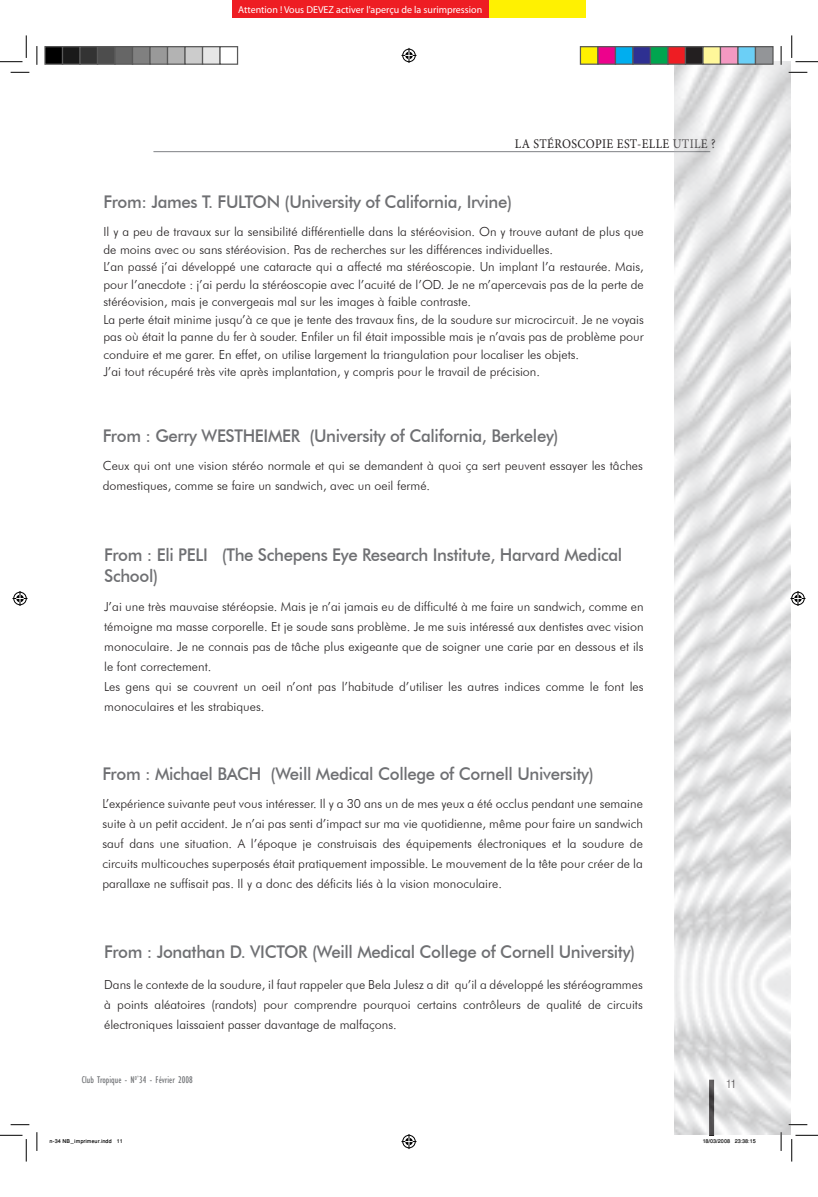
<style>
.page{position:relative;width:818px;height:1197px;background:#fff}
.page>*{position:absolute;margin:0;border:0;box-sizing:border-box;transform-origin:0 0}
.t1{font:500 17.5px/21px "Futura BT";letter-spacing:-.02em;color:#6f7073;scale:.96 1}
.t2{font:13.25px "Minion Pro";letter-spacing:.03em;color:#231f20;scale:.91 1}
.t3{font:300 12.5px/20px "Futura BT";color:#231f20}
.t4{font:12.5px "Helvetica Condensed Light Li";color:#231f20}
.t5{font:10px "Myriad";color:#fff}
.t6{font:condensed 10px "Gill Sans";color:#727477}
.t7{font:500 7.5px "Win Soft Pro";color:#000}
</style>
<div class="page">
<div style="left:154px;top:151px;width:556px;height:1px;border:1px solid #939598"></div>
<svg style="left:11px;top:72px;width:18px;height:1px"></svg>
<svg style="left:788px;top:72px;width:19px;height:1px"></svg>
<svg style="left:11px;top:1124px;width:18px;height:1px"></svg>
<svg style="left:788px;top:1124px;width:19px;height:1px"></svg>
<svg style="left:36px;top:46px;width:2px;height:19px"></svg>
<svg style="left:36px;top:1132px;width:2px;height:19px"></svg>
<svg style="left:780px;top:46px;width:2px;height:19px"></svg>
<svg style="left:780px;top:1132px;width:2px;height:19px"></svg>
<svg style="left:0;top:35px;width:27px;height:27px"></svg>
<svg style="left:0;top:1135px;width:27px;height:27px"></svg>
<svg style="left:791px;top:35px;width:27px;height:27px"></svg>
<svg style="left:791px;top:1135px;width:27px;height:27px"></svg>
<svg style="left:401px;top:48px;width:15px;height:15px"></svg>
<svg style="left:401px;top:1134px;width:15px;height:15px"></svg>
<svg style="left:13px;top:591px;width:15px;height:15px"></svg>
<svg style="left:790px;top:591px;width:15px;height:15px"></svg>
<div style="left:45px;top:47px;width:18px;height:17px;background:#000"></div>
<div style="left:44px;top:46px;width:19px;height:19px;border:1px solid #595959"></div>
<div style="left:63px;top:47px;width:17px;height:17px;background:#1a1a1a"></div>
<div style="left:62px;top:46px;width:19px;height:19px;border:1px solid #595959"></div>
<div style="left:80px;top:47px;width:18px;height:17px;background:#333"></div>
<div style="left:79px;top:46px;width:19px;height:19px;border:1px solid #595959"></div>
<div style="left:98px;top:47px;width:17px;height:17px;background:#4d4d4d"></div>
<div style="left:97px;top:46px;width:19px;height:19px;border:1px solid #595959"></div>
<div style="left:115px;top:47px;width:18px;height:17px;background:#666"></div>
<div style="left:114px;top:46px;width:19px;height:19px;border:1px solid #595959"></div>
<div style="left:133px;top:47px;width:17px;height:17px;background:#808080"></div>
<div style="left:132px;top:46px;width:19px;height:19px;border:1px solid #595959"></div>
<div style="left:150px;top:47px;width:18px;height:17px;background:#999"></div>
<div style="left:149px;top:46px;width:19px;height:19px;border:1px solid #595959"></div>
<div style="left:168px;top:47px;width:17px;height:17px;background:#b3b3b3"></div>
<div style="left:167px;top:46px;width:19px;height:19px;border:1px solid #595959"></div>
<div style="left:185px;top:47px;width:18px;height:17px;background:#ccc"></div>
<div style="left:184px;top:46px;width:19px;height:19px;border:1px solid #595959"></div>
<div style="left:203px;top:47px;width:17px;height:17px;background:#e6e6e6"></div>
<div style="left:202px;top:46px;width:19px;height:19px;border:1px solid #595959"></div>
<div style="left:219px;top:46px;width:19px;height:19px;border:1px solid #595959"></div>
<div style="left:580px;top:47px;width:18px;height:17px;background:#fff101"></div>
<div style="left:580px;top:46px;width:18px;height:19px;border:1px solid #595959"></div>
<div style="left:598px;top:47px;width:17px;height:17px;background:#ed028c"></div>
<div style="left:597px;top:46px;width:19px;height:19px;border:1px solid #595959"></div>
<div style="left:615px;top:47px;width:18px;height:17px;background:#00aeef"></div>
<div style="left:615px;top:46px;width:18px;height:19px;border:1px solid #595959"></div>
<div style="left:633px;top:47px;width:17px;height:17px;background:#2e3092"></div>
<div style="left:632px;top:46px;width:19px;height:19px;border:1px solid #595959"></div>
<div style="left:650px;top:47px;width:18px;height:17px;background:#00a54f"></div>
<div style="left:650px;top:46px;width:18px;height:19px;border:1px solid #595959"></div>
<div style="left:668px;top:47px;width:17px;height:17px;background:#ee1d23"></div>
<div style="left:667px;top:46px;width:19px;height:19px;border:1px solid #595959"></div>
<div style="left:685px;top:47px;width:18px;height:17px;background:#231f20"></div>
<div style="left:685px;top:46px;width:18px;height:19px;border:1px solid #595959"></div>
<div style="left:703px;top:47px;width:17px;height:17px;background:#fff79a"></div>
<div style="left:702px;top:46px;width:19px;height:19px;border:1px solid #595959"></div>
<div style="left:720px;top:47px;width:18px;height:17px;background:#f499c2"></div>
<div style="left:720px;top:46px;width:18px;height:19px;border:1px solid #595959"></div>
<div style="left:738px;top:47px;width:17px;height:17px;background:#6bcff6"></div>
<div style="left:737px;top:46px;width:19px;height:19px;border:1px solid #595959"></div>
<div style="left:755px;top:47px;width:18px;height:17px;background:#939598"></div>
<div style="left:755px;top:46px;width:18px;height:19px;border:1px solid #595959"></div>
<svg style="left:703px;top:1080px;width:53px;height:56px"></svg>
<div style="left:232px;top:0;width:258px;height:18px;background:#ee1d23"></div>
<div style="left:490px;top:0;width:96px;height:18px;background:#fff101"></div>
<p class="t5" style="left:238px;top:5px;width:246px">Attention ! Vous DEVEZ activer l'aperçu de la surimpression</p>
<p class="t2" style="left:515px;top:135px;width:222px">LA STéROSCOPIE EST-ELLE UTILE ?</p>
<h1 class="t1" style="left:103px;top:191px;width:160px">From: James T. FU LTON</h1>
<h1 class="t1" style="left:285px;top:191px;width:239px">(U niversity of California, I rvine)</h1>
<p class="t3" style="left:103px;top:223px;width:542px;line-height:17.5px">Il y a peu de travaux sur la sensibilité différentielle dans la stéréovision. On y trouve autant de plus que de moins avec ou sans stéréovision. Pas de recherches sur les différences individuelles.<br>L’an passé j’ai développé une cataracte qui a affecté ma stéréoscopie. Un implant l’a restaurée. Mais, pour l’anecdote : j’ai perdu la stéréoscopie avec l’acuité de l’OD. Je ne m’apercevais pas de la perte de stéréovision, mais je convergeais mal sur les images à faible contraste.<br>La perte était minime jusqu’à ce que je tente des travaux fins, de la soudure sur microcircuit. Je ne voyais pas où était la panne du fer à souder. Enfiler un fil était impossible mais je n’avais pas de problème pour conduire et me garer. En effet, on utilise largement la triangulation pour localiser les objets.<br>J’ai tout récupéré très vite après implantation, y compris pour le travail de précision.</p>
<h1 class="t1" style="left:103px;top:425px;width:169px">From : Gerry WESTHEIME</h1>
<h1 class="t1" style="left:291px;top:425px;width:281px">R (U niversity of California, Berkeley)</h1>
<p class="t3" style="left:103px;top:455px;width:542px">Ceux qui ont une vision stéréo normale et qui se demandent à quoi ça sert peuvent essayer les tâches domestiques, comme se faire un sandwich, avec un oeil fermé.</p>
<h1 class="t1" style="left:104px;top:544px;width:541px">From : Eli PELI (The Schepens Eye Research I nstitute, Harvard Medical<br>School)</h1>
<p class="t3" style="left:104px;top:596px;width:541px">J’ai une très mauvaise stéréopsie. Mais je n’ai jamais eu de difficulté à me faire un sandwich, comme en témoigne ma masse corporelle. Et je soude sans problème. Je me suis intéressé aux dentistes avec vision monoculaire. Je ne connais pas de tâche plus exigeante que de soigner une carie par en dessous et ils le font correctement.<br>Les gens qui se couvrent un oeil n’ont pas l’habitude d’utiliser les autres indices comme le font les monoculaires et les strabiques.</p>
<h1 class="t1" style="left:102px;top:763px;width:513px">From : Michael BACH (Weill Medical College of Cornell U niversity)</h1>
<p class="t3" style="left:102px;top:793px;width:542px;text-align:justify">L’expérience suivante peut vous intéresser. Il y a 30 ans un de mes yeux a été occlus pendant une semaine suite à un petit accident. Je n’ai pas senti d’impact sur ma vie quotidienne, même pour faire un sandwich sauf dans une situation. A l’époque je construisais des équipements électroniques et la soudure de circuits multicouches superposés était pratiquement impossible. Le mouvement de la tête pour créer de la parallaxe ne suffisait pas. Il y a donc des déficits liés à la vision monoculaire.</p>
<h1 class="t1" style="left:104px;top:941px;width:173px">From : Jonathan D. VICTO</h1>
<h1 class="t1" style="left:298px;top:941px;width:353px">R (Weill Medical College of Cornell U niversity)</h1>
<p class="t3" style="left:104px;top:974px;width:540px;text-align:justify">Dans le contexte de la soudure, il faut rappeler que Bela Julesz a dit qu’il a développé les stéréogrammes à points aléatoires (randots) pour comprendre pourquoi certains contrôleurs de qualité de circuits électroniques laissaient passer davantage de malfaçons.</p>
<p class="t6" style="left:82px;top:1074px;width:112px">Club Tropique - N<sup>0°</sup>34 - Février 2008</p>
<p class="t4" style="left:726px;top:1080px;width:11px">11</p>
<p class="t7" style="left:49px;top:1136px;width:75px">n-34 NB_imprimeur.indd 11</p>
<p class="t7" style="left:702px;top:1136px;width:55px">18/03/2008 23:38:15</p>
</div>
